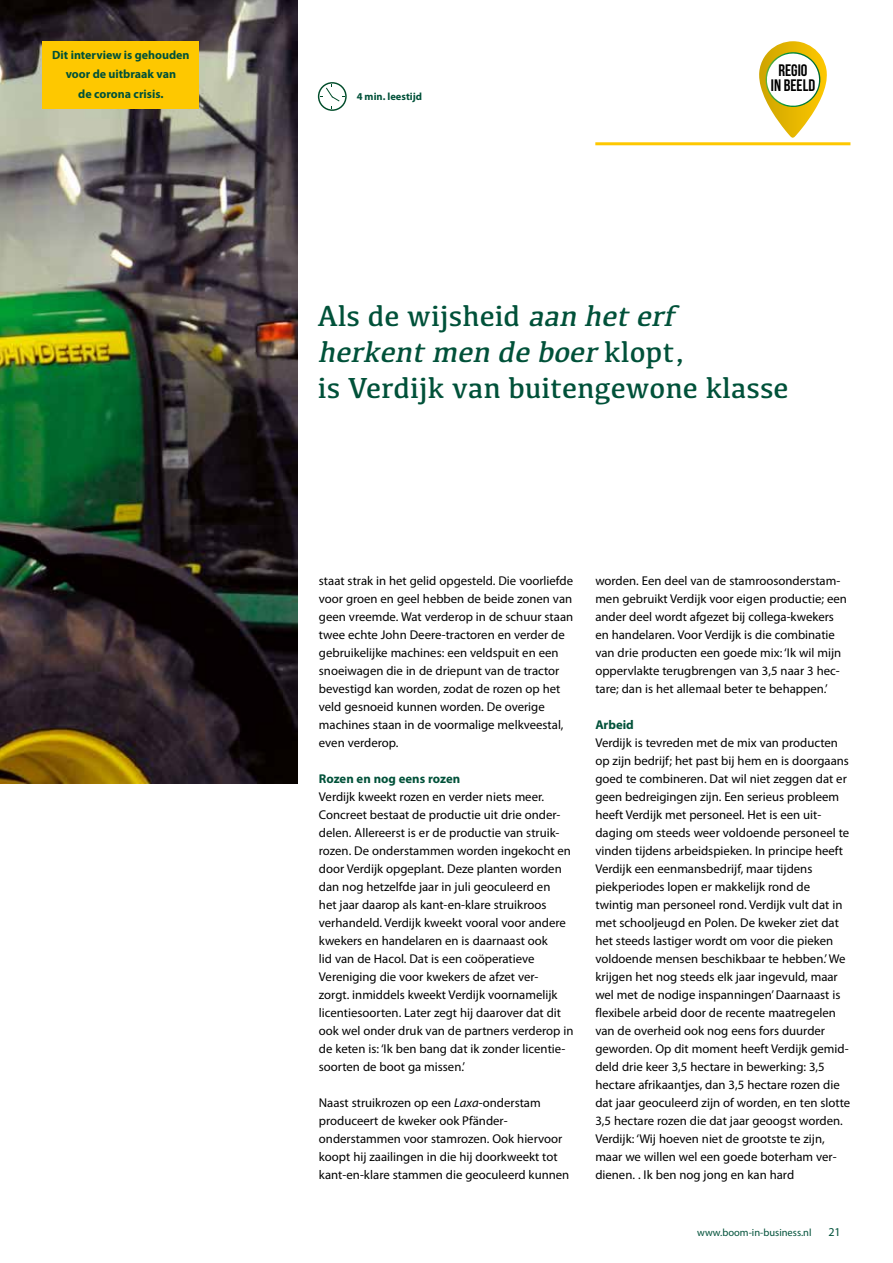
<style>
.page{position:relative;width:893px;height:1263px;background:#fff}
.page>*{position:absolute;margin:0;border:0;box-sizing:border-box;transform-origin:0 0}
.t1{font:30px/36px "Kefa";color:#005139}
.t2{font:16.65px/15px "Bebas Neue";color:#000;text-align:center}
.t3{font:12.75px/18px "Myriad Pro";color:#000}
.t4{font:700 12.75px "Myriad Pro";color:#005139}
.t5{font:700 12px/19.5px "Myriad Pro";color:#005139;text-align:center}
.t6{font:12px "Myriad Pro";color:#005139}
.t7{font:10.5px "Myriad Pro";color:#005139}
.t8{font:700 10.5px "Myriad Pro";color:#005139}
.s1{font-style:italic}
</style>
<div class="page">
<hr style="left:595px;top:142px;width:255px;height:3px;background:#fec800">
<img style="left:0;top:0;width:298px;height:784px">
<svg style="left:318px;top:82px;width:29px;height:29px"></svg>
<svg style="left:759px;top:41px;width:68px;height:97px"></svg>
<div style="left:43px;top:41px;width:156px;height:67px;background:#fec800"></div>
<p class="t5" style="left:52px;top:45px;width:139px">Dit interview is gehouden voor de uitbraak van<br>de corona crisis.</p>
<p class="t8" style="left:357px;top:90px;width:67px">4 min. leestijd</p>
<h2 class="t2" style="left:771px;top:62px;width:46px">REGIO<br>IN BEELD</h2>
<h1 class="t1" style="left:318px;top:297px;width:472px">Als de wijsheid <span class="s1">aan heterf herkentmen de boer</span>k l o p t ,<br>is Verdijk van buitengewone klasse</h1>
<p class="t3" style="left:319px;top:572px;width:256px">staat strak in het gelid opgesteld. Die voorliefde voor groen en geel hebben de beide zonen van geen vreemde. Wat verderop in de schuur staan twee echte John Deere-tractoren en verder de gebruikelijke machines: een veldspuit en een snoeiwagen die in de driepunt van de tractor bevestigd kan worden, zodat de rozen op het veld gesnoeid kunnen worden. De overige machines staan in de voormalige melkveestal, even verderop.</p>
<p class="t4" style="left:319px;top:770px;width:143px">Rozen en nog eens rozen</p>
<p class="t3" style="left:319px;top:788px;width:256px">Verdijk kweekt rozen en verder niets meer.<br>Concreet bestaat de productie uit drie onder&shy;delen. Allereerst is er de productie van struik&shy;rozen. De onderstammen worden ingekocht en door Verdijk opgeplant. Deze planten worden dan nog hetzelfde jaar in juli geoculeerd en<br>het jaar daarop als kant-en-klare struikroos verhandeld. Verdijk kweekt vooral voor andere kwekers en handelaren en is daarnaast ook<br>lid van de Hacol. Dat is een coöperatieve Vereniging die voor kwekers de afzet ver-<br>zorgt. inmiddels kweekt Verdijk voornamelijk licentiesoorten. Later zegt hij daarover dat dit ook wel onder druk van de partners verderop in de keten is: ‘Ik ben bang dat ik zonder licentie&shy;soorten de boot ga missen.’</p>
<p class="t3" style="left:319px;top:1094px;width:252px">Naast struikrozen op een <span class="s1">Laxa</span>-onderstam produceert de kweker ook Pfänder&shy;onderstammen voor stamrozen. Ook hiervoor koopt hij zaailingen in die hij doorkweekt tot kant-en-klare stammen die geoculeerd kunnen</p>
<p class="t3" style="left:595px;top:572px;width:253px">worden. Een deel van de stamroosonderstam&shy;men gebruikt Verdijk voor eigen productie; een ander deel wordt afgezet bij collega-kwekers en handelaren. Voor Verdijk is die combinatie van drie producten een goede mix: ‘Ik wil mijn oppervlakte terugbrengen van 3,5 naar 3 hec&shy;tare; dan is het allemaal beter te behappen.’</p>
<p class="t4" style="left:595px;top:717px;width:40px">Arbeid</p>
<p class="t3" style="left:595px;top:734px;width:256px">Verdijk is tevreden met de mix van producten op zijn bedrijf; het past bij hem en is doorgaans goed te combineren. Dat wil niet zeggen dat er geen bedreigingen zijn. Een serieus probleem heeft Verdijk met personeel. Het is een uit&shy;daging om steeds weer voldoende personeel te vinden tijdens arbeidspieken. In principe heeft Verdijk een eenmansbedrijf, maar tijdens piekperiodes lopen er makkelijk rond de twintig man personeel rond. Verdijk vult dat in met schooljeugd en Polen. De kweker ziet dat het steeds lastiger wordt om voor die pieken voldoende mensen beschikbaar te hebben.’ We krijgen het nog steeds elk jaar ingevuld, maar wel met de nodige inspanningen’ Daarnaast is flexibele arbeid door de recente maatregelen van de overheid ook nog eens fors duurder geworden. Op dit moment heeft Verdijk gemid&shy;deld drie keer 3,5 hectare in bewerking: 3,5 hectare afrikaantjes, dan 3,5 hectare rozen die dat jaar geoculeerd zijn of worden, en ten slotte 3,5 hectare rozen die dat jaar geoogst worden.<br>Verdijk: ‘Wij hoeven niet de grootste te zijn, maar we willen wel een goede boterham ver&shy;dienen. . Ik ben nog jong en kan hard</p>
<p class="t7" style="left:697px;top:1226px;width:116px">www.boom-in-business.nl</p>
<p class="t6" style="left:828px;top:1224px;width:14px">21</p>
</div>
